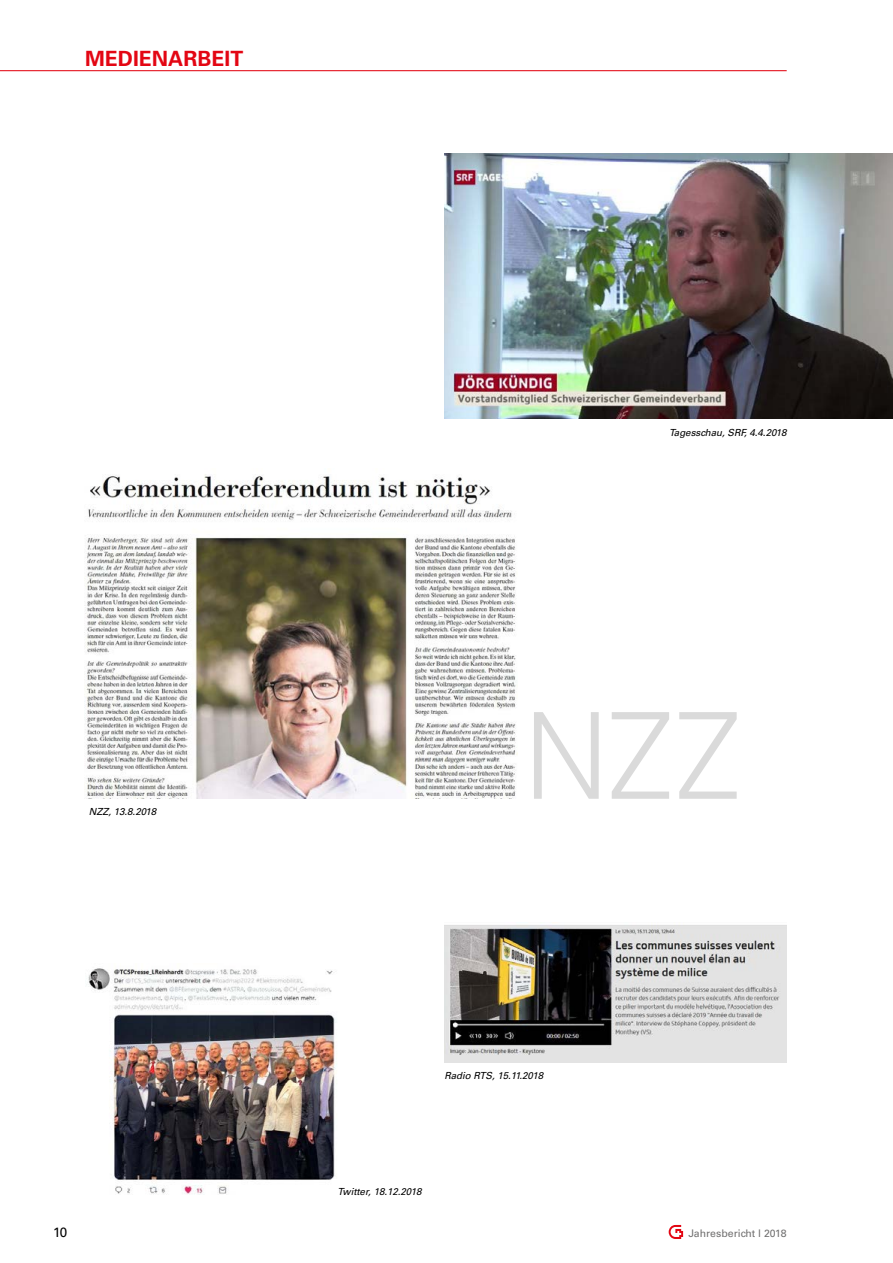
<style>
.page{position:relative;width:893px;height:1263px;background:#fff}
.page>*{position:absolute;margin:0;border:0;box-sizing:border-box;transform-origin:0 0}
.t1{font:300 120px "Univers LT Std";color:#dadada}
.t2{font:700 21px "Univers LT Std";letter-spacing:.005em;color:#e30613}
.t3{font:13.5px "Univers LT Std";color:#000}
.t4{font:10.5px "Univers LT Std";color:#706f6f}
.t5{font:italic 9.75px "Univers LT Std";color:#000}
</style>
<div class="page">
<hr style="left:0;top:70px;width:787px;height:1px;background:#e30613">
<svg style="left:669px;top:1225px;width:14px;height:14px"></svg>
<img style="left:88px;top:968px;width:248px;height:227px">
<img style="left:444px;top:153px;width:449px;height:265px">
<img style="left:444px;top:925px;width:343px;height:138px">
<img style="left:85px;top:474px;width:432px;height:324px">
<h2 class="t2" style="left:85px;top:46px;width:160px">MEDIENARBEIT</h2>
<p class="t5" style="left:89px;top:806px;width:69px">NZZ, 13.8.2018</p>
<p class="t5" style="left:669px;top:426px;width:119px">Tagesschau, SRF, 4.4.2018</p>
<h1 class="t1" style="left:523px;top:684px;width:220px">NZZ</h1>
<p class="t5" style="left:444px;top:1070px;width:100px">Radio RTS, 15.11.2018</p>
<p class="t5" style="left:338px;top:1185px;width:86px">Twitter, 18.12.2018</p>
<h3 class="t3" style="left:53px;top:1225px;width:16px">10</h3>
<p class="t4" style="left:688px;top:1227px;width:100px">Jahresbericht l 2018</p>
</div>
